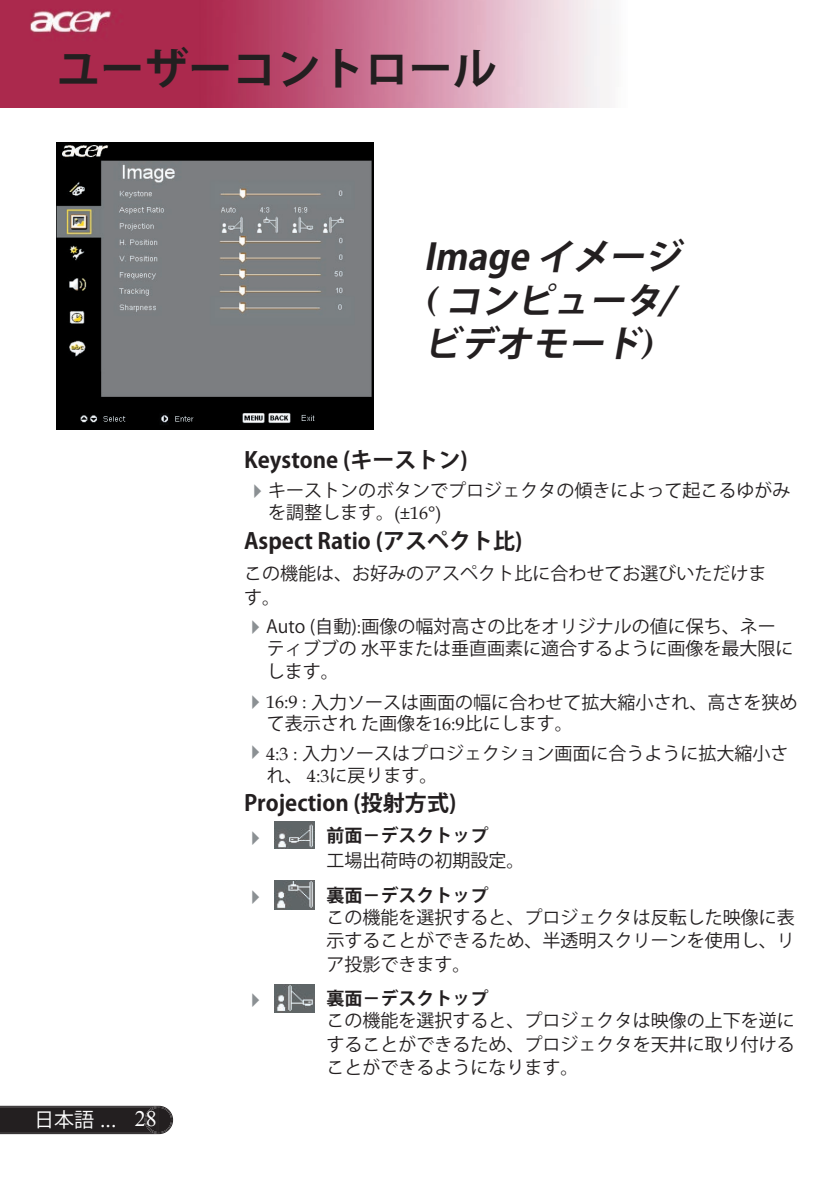
<style>
.page{position:relative;width:840px;height:1191px;background:#fff}
.page>*{position:absolute;margin:0;border:0;box-sizing:border-box;transform-origin:0 0}
.t1{font:700 44px "Koz Go Std";color:#231f20}
.t2{font:italic 700 36px/43.2px "Koz Go Std";color:#231f20}
.t3{font:700 22px "Koz Go Std";color:#231f20}
.t4{font:20px "Koz Go Std";color:#fff}
.t5{font:18px/22px "Koz Go Std";color:#231f20}
.t6{font:700 18px "Koz Go Std";color:#231f20}
.s1{font-family:"Book Antiqua"}
.s2{font-family:"Century Gothic"}
.s3{font-family:"Times New Roman";font-size:22px}
.s4{color:#8b9093}
</style>
<div class="page">
<img style="left:0;top:0;width:610px;height:108px">
<svg style="left:0;top:1105px;width:173px;height:29px;background:#312d2e"></svg>
<img style="left:57px;top:142px;width:317px;height:287px">
<img style="left:274px;top:821px;width:40px;height:28px">
<img style="left:274px;top:881px;width:40px;height:28px">
<img style="left:274px;top:984px;width:40px;height:28px">
<h1 class="t1" style="left:56px;top:40px;width:441px">ユーザーコントロール</h1>
<h2 class="t2" style="left:423px;top:238px;width:267px">Image イメージ<span class="s1">(</span> コンピュータ<span class="s1">/</span>ビデオモード<span class="s1">)</span></h2>
<p class="t4" style="left:34px;top:1106px;width:124px">日本語 <span class="s2">...</span> <span class="s3">28</span></p>
<p class="t3" style="left:244px;top:446px;width:225px">Keystone (キーストン)</p>
<p class="t5" style="left:268px;top:480px;width:523px;text-indent:-22px"><span class="s4">✔</span>キーストンのボタンでプロジェクタの傾きによって起こるゆがみを調整します。<span class="s1">(±16°)</span></p>
<p class="t3" style="left:244px;top:526px;width:280px">Aspect Ratio (アスペクト比)</p>
<p class="t5" style="left:244px;top:562px;width:523px;line-height:24px">この機能は、お好みのアスペクト比に合わせてお選びいただけます。</p>
<p class="t5" style="left:266px;top:616px;width:528px;text-indent:-23px"><span class="s4">✔</span>Auto (自動)<span class="s1">:</span>画像の幅対高さの比をオリジナルの値に保ち、ネーティブブの 水平または垂直画素に適合するように画像を最大限に</p>
<p class="t5" style="left:266px;top:661px;width:73px">します。</p>
<p class="t5" style="left:266px;top:692px;width:532px;text-indent:-23px"><span class="s4">✔</span><span class="s1">16:9 :</span> 入力ソースは画面の幅に合わせて拡大縮小され、高さを狭めて表示され た画像を<span class="s1">16:9</span>比にします。</p>
<p class="t5" style="left:266px;top:743px;width:523px;text-indent:-23px"><span class="s4">✔</span><span class="s1">4:3 :</span> 入力ソースはプロジェクション画面に合うように拡大縮小され、 <span class="s1">4:3</span>に戻ります。</p>
<p class="t3" style="left:244px;top:789px;width:214px">Projection (投射方式)</p>
<p class="t6" style="left:326px;top:824px;width:163px">前面－デスクトップ</p>
<p class="t5" style="left:326px;top:850px;width:199px">工場出荷時の初期設定。</p>
<p class="t6" style="left:326px;top:883px;width:163px">裏面－デスクトップ</p>
<p class="t5" style="left:326px;top:905px;width:470px;line-height:23.6px;text-align:justify">この機能を選択すると、プロジェクタは反転した映像に表示することができるため、半透明スクリーンを使用し、リア投影できます。</p>
<p class="t6" style="left:326px;top:987px;width:163px">裏面－デスクトップ</p>
<p class="t5" style="left:326px;top:1009px;width:469px;line-height:23.8px;text-align:justify">この機能を選択すると、プロジェクタは映像の上下を逆にすることができるため、プロジェクタを天井に取り付けることができるようになります。</p>
</div>
